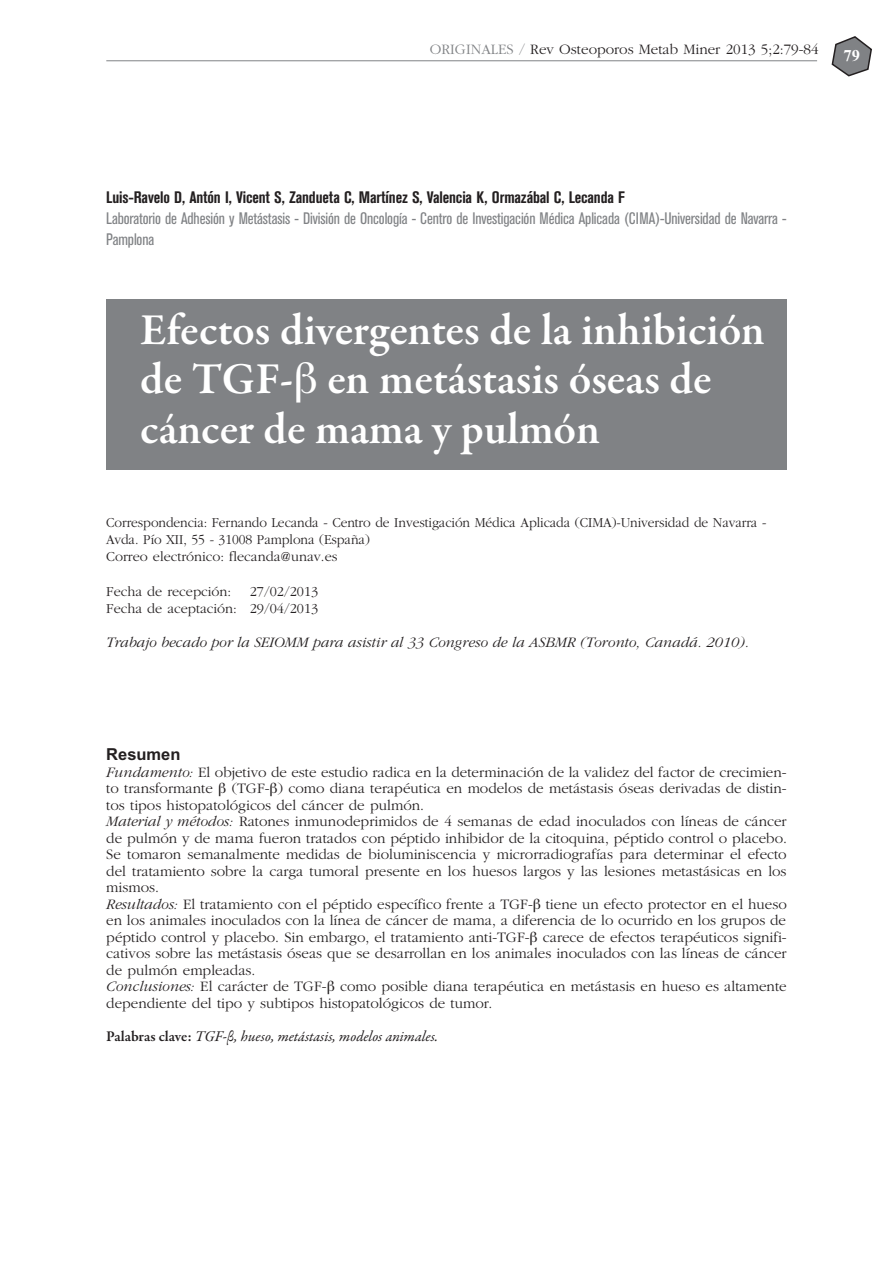
<style>
.page{position:relative;width:893px;height:1263px;background:#fff}
.page>*{position:absolute;margin:0;border:0;box-sizing:border-box;transform-origin:0 0}
.t1{font:600 45px/49.5px "Garamond Premr Pro";color:#fff}
.t2{font:condensed 16.5px/21px "Akzidenz Grotesk BE";letter-spacing:-.01em;color:#808285}
.t3{font:700 condensed 16.5px "Akzidenz Grotesk BE";letter-spacing:-.01em;color:#231f20}
.t4{font:700 16.5px "Arial";color:#231f20}
.t5{font:700 16.5px "Times New Roman";color:#fff}
.t6{font:300 15px/16.5px "Garamond";color:#231f20}
.t7{font:italic 300 15px "Garamond";color:#231f20}
.t8{font:italic 15px "Garamond Premr Pro";color:#231f20}
.t9{font:300 14.25px/17.1px "Garamond";letter-spacing:-.005em;color:#231f20;scale:.95 1}
.t10{font:300 14.25px/17.1px "Garamond";letter-spacing:-.005em;color:#231f20;text-align:right}
.s1{color:#808285}
.s2{font-style:italic}
.s3{font-weight:600;font-style:normal}
</style>
<div class="page">
<svg style="left:832px;top:36px;width:40px;height:40px"></svg>
<hr style="left:106px;top:60px;width:711px;height:1px;background:#808285">
<div style="left:106px;top:299px;width:681px;height:170px;background:#808285"></div>
<p class="t6" style="left:430px;top:42px;width:390px"><span class="s1">ORIGINALES /</span> Rev Osteoporos Metab Miner 2013 5;2:79-84</p>
<p class="t5" style="left:844px;top:46px;width:18px">79</p>
<p class="t3" style="left:106px;top:191px;width:520px">Luis-Ravelo D, Antón I, Vicent S, Zandueta C, Martínez S, Valencia K, Ormazábal C, Lecanda F</p>
<p class="t2" style="left:106px;top:209px;width:682px">Laboratorio de Adhesión y Metástasis - División de Oncología - Centro de Investigación Médica Aplicada (CIMA)-Universidad de Navarra -<br>Pamplona</p>
<h1 class="t1" style="left:140px;top:309px;width:626px">Efectos divergentes de la inhibición de TGF- en metástasis óseas de cáncer de mama y pulmón</h1>
<p class="t9" style="left:106px;top:515px;width:696px">Correspondencia: Fernando Lecanda - Centro de Investigación Médica Aplicada (CIMA)-Universidad de Navarra -<br>Avda. Pío XII, 55 - 31008 Pamplona (España)<br>Correo electrónico: flecanda@unav.es</p>
<p class="t10" style="left:106px;top:584px;width:126px">Fecha de recepción:</p>
<p class="t10" style="left:106px;top:584px;width:213px">27/02/2013<br>Fecha de aceptación: 29/04/2013</p>
<p class="t7" style="left:106px;top:637px;width:644px">Trabajo becado por la SEIOMM para asistir al 33 Congreso de la ASBMR (Toronto, Canadá. 2010).</p>
<p class="t4" style="left:106px;top:749px;width:76px">Resumen</p>
<p class="t6" style="left:106px;top:765px;width:682px"><span class="s2">Fundamento:</span> El objetivo de este estudio radica en la determinación de la validez del factor de crecimien&shy;to transformante</p>
<p class="t6" style="left:106px;top:782px;width:682px;text-indent:125px">(TGF- ) como diana terapéutica en modelos de metástasis óseas derivadas de distin&shy;tos tipos histopatológicos del cáncer de pulmón.<br><span class="s2">Material y métodos:</span> Ratones inmunodeprimidos de 4 semanas de edad inoculados con líneas de cáncer de pulmón y de mama fueron tratados con péptido inhibidor de la citoquina, péptido control o placebo.<br>Se tomaron semanalmente medidas de bioluminiscencia y microrradiografías para determinar el efecto del tratamiento sobre la carga tumoral presente en los huesos largos y las lesiones metastásicas en los mismos.<br><span class="s2">Resultados:</span> El tratamiento con el péptido específico frente a TGF- tiene un efecto protector en el hueso en los animales inoculados con la línea de cáncer de mama, a diferencia de lo ocurrido en los grupos de péptido control y placebo. Sin embargo, el tratamiento anti-TGF- carece de efectos terapéuticos signifi&shy;cativos sobre las metástasis óseas que se desarrollan en los animales inoculados con las líneas de cáncer de pulmón empleadas.<br><span class="s2">Conclusiones:</span> El carácter de TGF- como posible diana terapéutica en metástasis en hueso es altamente dependiente del tipo y subtipos histopatológicos de tumor.</p>
<p class="t8" style="left:106px;top:1030px;width:333px"><span class="s3">Palabras clave:</span> TGF-β, hueso, metástasis, modelos animales.</p>
</div>
